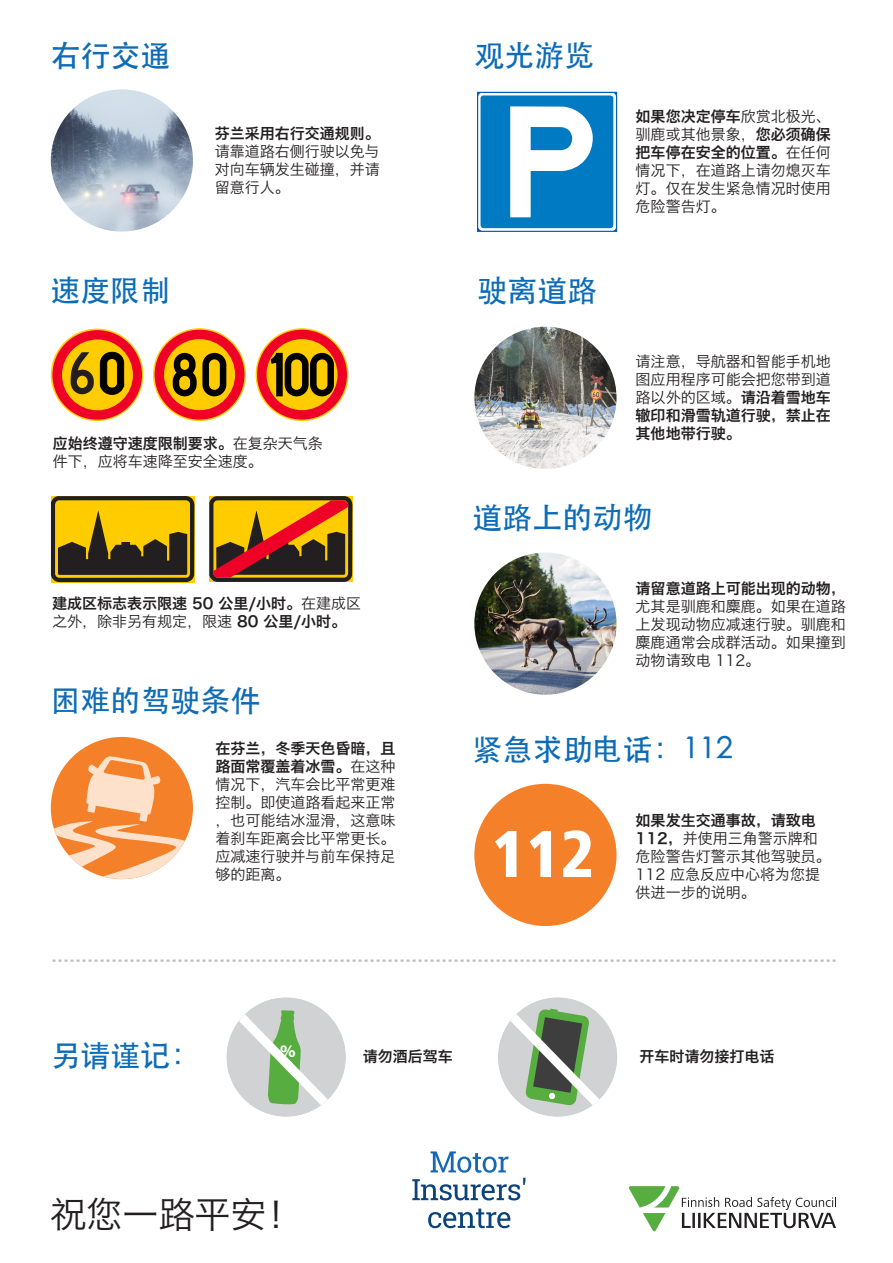
<style>
.page{position:relative;width:893px;height:1263px;background:#fff}
.page>*{position:absolute;margin:0;border:0;box-sizing:border-box;transform-origin:0 0}
.t1{font:800 condensed 68.85px "Frutiger Next Pro";color:#fff}
.t2{font:36px "Hiragino Sans GB W3";color:#231f20}
.t3{font:500 30px "ST Heiti SC";color:#0d6cb6}
.t4{font:700 17.7px "Myriad Pro";color:#fff}
.t5{font:15px/18px "Hiragino Sans GB W3";color:#231f20;text-align:justify}
.t6{font:15px/18px "Hiragino Sans GB W6";color:#231f20}
.s1{font-family:"Hiragino Sans GB W3"}
.s2{font-family:"Hiragino Sans GB W6"}
</style>
<div class="page">
<img style="left:51px;top:89px;width:142px;height:143px;border-radius:71px">
<svg style="left:52px;top:330px;width:90px;height:90px"></svg>
<svg style="left:153px;top:328px;width:93px;height:93px"></svg>
<div style="left:155px;top:330px;width:89px;height:90px;background:#ef0027;border-radius:50%"></div>
<div style="left:164px;top:339px;width:71px;height:71px;background:#fc0;border-radius:50%"></div>
<div style="left:202px;top:353px;width:24px;height:43px;background:#000002;border-radius:12px"></div>
<svg style="left:173px;top:353px;width:24px;height:43px"></svg>
<div style="left:179px;top:376px;width:11px;height:14px;background:#fc0;border-radius:5px"></div>
<div style="left:180px;top:359px;width:9px;height:11px;background:#fc0;border-radius:4px"></div>
<div style="left:209px;top:359px;width:11px;height:31px;background:#fc0;border-radius:5px"></div>
<svg style="left:256px;top:328px;width:92px;height:93px"></svg>
<div style="left:257px;top:330px;width:90px;height:90px;background:#ef0027;border-radius:50%"></div>
<svg style="left:266px;top:339px;width:72px;height:71px;background:#f7bd01"></svg>
<div style="left:310px;top:353px;width:24px;height:43px;background:#000002;border-radius:12px"></div>
<div style="left:285px;top:353px;width:24px;height:43px;background:#000002;border-radius:12px"></div>
<svg style="left:271px;top:353px;width:12px;height:43px"></svg>
<div style="left:291px;top:359px;width:11px;height:31px;background:#fc0;border-radius:5px"></div>
<div style="left:317px;top:359px;width:10px;height:31px;background:#fc0;border-radius:5px"></div>
<svg style="left:51px;top:496px;width:143px;height:86px;background:#92760f"></svg>
<svg style="left:209px;top:496px;width:143px;height:86px;background:#9e5f14"></svg>
<div style="left:477px;top:92px;width:140px;height:140px;border:1px solid #005fb9"></div>
<svg style="left:478px;top:92px;width:138px;height:139px"></svg>
<img style="left:474px;top:552px;width:142px;height:143px;border-radius:71px">
<img style="left:474px;top:327px;width:142px;height:142px;border-radius:71px">
<div style="left:474px;top:784px;width:142px;height:142px;background:#f4802a;border-radius:50%"></div>
<svg style="left:227px;top:997px;width:113px;height:119px"></svg>
<div style="left:498px;top:997px;width:119px;height:119px;background:#d1d2d4;border-radius:50%"></div>
<svg style="left:498px;top:1000px;width:113px;height:116px"></svg>
<svg style="left:53px;top:959px;width:783px;height:3px"></svg>
<div style="left:51px;top:737px;width:142px;height:142px;background:#f4802a;border-radius:50%"></div>
<svg style="left:52px;top:756px;width:141px;height:123px"></svg>
<svg style="left:629px;top:1186px;width:207px;height:45px"></svg>
<svg style="left:412px;top:1151px;width:113px;height:49px"></svg>
<svg style="left:428px;top:1208px;width:82px;height:20px"></svg>
<h3 class="t3" style="left:51px;top:38px;width:122px">右行交通</h3>
<h3 class="t3" style="left:51px;top:274px;width:122px">速度限制</h3>
<p class="t6" style="left:215px;top:124px;width:166px">芬兰采用右行交通规则。</p>
<p class="t5" style="left:215px;top:142px;width:166px">请靠道路右侧行驶以免与对向车辆发生碰撞，并请留意行人。</p>
<p class="t6" style="left:53px;top:434px;width:272px">应始终遵守速度限制要求。<span class="s1">在复杂天气条</span></p>
<p class="t5" style="left:53px;top:452px;width:212px">件下，应将车速降至安全速度。</p>
<p class="t6" style="left:52px;top:594px;width:311px">建成区标志表示限速 50 公里/小时。<span class="s1">在建成区</span></p>
<p class="t5" style="left:52px;top:613px;width:296px">之外，除非另有规定，限速 <span class="s2">80 公里/小时。</span></p>
<h3 class="t3" style="left:51px;top:683px;width:212px">困难的驾驶条件</h3>
<p class="t6" style="left:216px;top:739px;width:182px">在芬兰，冬季天色昏暗，且路面常覆盖着冰雪。<span class="s1">在这种</span></p>
<p class="t5" style="left:216px;top:775px;width:181px">情况下，汽车会比平常更难控制。即使道路看起来正常，也可能结冰湿滑，这意味着刹车距离会比平常更长。应减速行驶并与前车保持足够的距离。</p>
<h3 class="t3" style="left:474px;top:38px;width:121px">观光游览</h3>
<h3 class="t3" style="left:478px;top:274px;width:121px">驶离道路</h3>
<p class="t6" style="left:636px;top:107px;width:196px">如果您决定停车<span class="s1">欣赏北极光、</span></p>
<p class="t5" style="left:636px;top:125px;width:196px">驯鹿或其他景象，<span class="s2">您必须确保</span></p>
<p class="t6" style="left:636px;top:143px;width:196px">把车停在安全的位置。<span class="s1">在任何</span></p>
<p class="t5" style="left:636px;top:161px;width:196px">情况下，在道路上请勿熄灭车灯。仅在发生紧急情况时使用危险警告灯。</p>
<p class="t5" style="left:636px;top:352px;width:196px">请注意，导航器和智能手机地图应用程序可能会把您带到道路以外的区域。<span class="s2">请沿着雪地车</span></p>
<p class="t6" style="left:636px;top:406px;width:196px">辙印和滑雪轨道行驶，禁止在其他地带行驶。</p>
<h3 class="t3" style="left:472px;top:500px;width:181px">道路上的动物</h3>
<p class="t6" style="left:636px;top:579px;width:211px">请留意道路上可能出现的动物，</p>
<p class="t5" style="left:636px;top:597px;width:211px">尤其是驯鹿和麋鹿。如果在道路上发现动物应减速行驶。驯鹿和麋鹿通常会成群活动。如果撞到动物请致电 112。</p>
<h3 class="t3" style="left:473px;top:732px;width:261px">紧急求助电话：112</h3>
<h1 class="t1" style="left:491px;top:814px;width:105px">112</h1>
<p class="t6" style="left:636px;top:811px;width:181px">如果发生交通事故，请致电</p>
<p class="t5" style="left:636px;top:829px;width:196px;text-align:left"><span class="s2">112，</span>并使用三角警示牌和危险警告灯警示其他驾驶员。<br>112 应急反应中心将为您提供进一步的说明。</p>
<h3 class="t3" style="left:51px;top:1038px;width:152px">另请谨记：</h3>
<p class="t6" style="left:363px;top:1047px;width:91px">请勿酒后驾车</p>
<p class="t6" style="left:640px;top:1047px;width:136px">开车时请勿接打电话</p>
<p class="t4" style="left:280px;top:1039px;width:17px">%</p>
<h2 class="t2" style="left:51px;top:1192px;width:254px">祝您一路平安！</h2>
</div>
